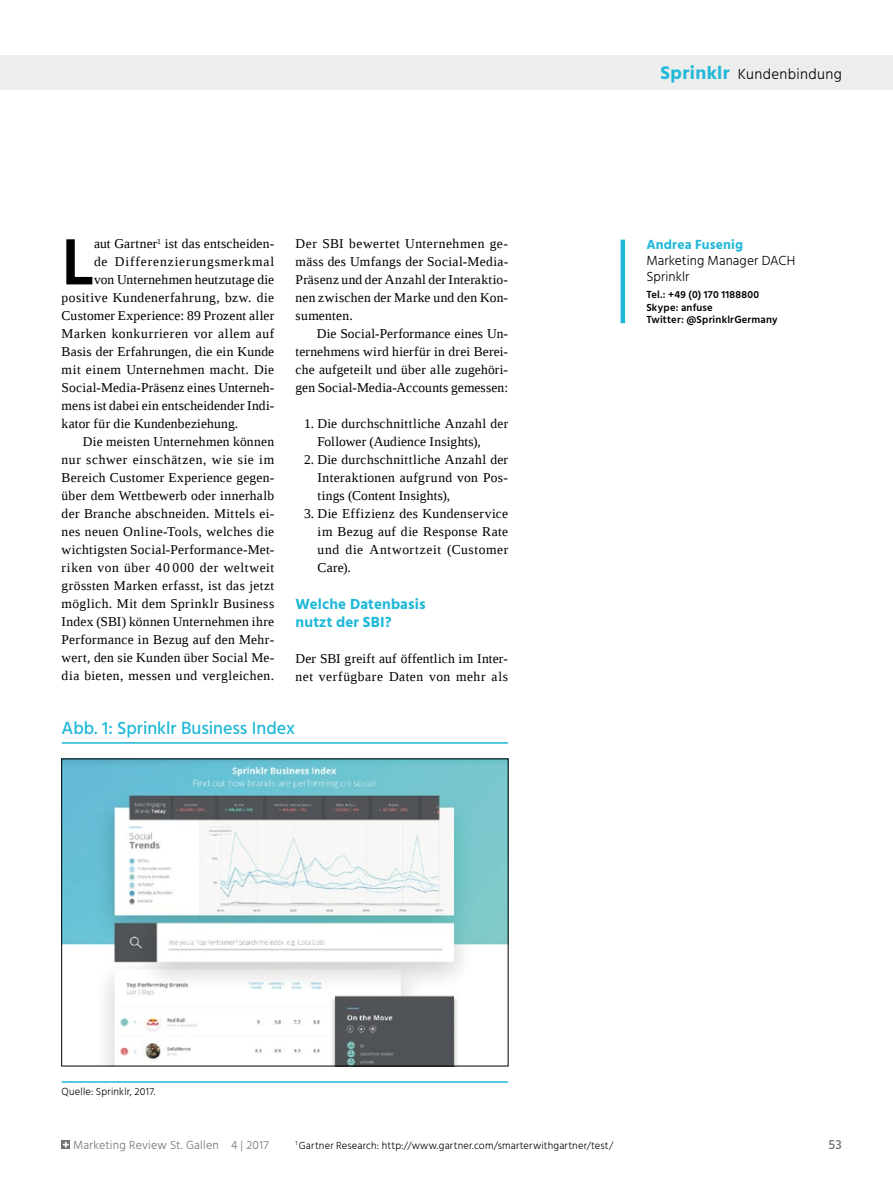
<style>
.page{position:relative;width:893px;height:1191px;background:#fff}
.page>*{position:absolute;margin:0;border:0;box-sizing:border-box;transform-origin:0 0}
.t1{font:600 66.9px "Hind Vadodara";color:#000}
.t2{font:500 18px "Hind Vadodara";letter-spacing:-.005em;color:#1fb8d8}
.t3{font:700 15px/18px "Hind Vadodara";letter-spacing:.01em;color:#1fb8d8}
.t4{font:300 15px "Hind Vadodara";letter-spacing:.025em;color:#000}
.t5{font:13.5px/18px "Tinos";letter-spacing:.025em;color:#000}
.t6{font:13.5px "Tinos";letter-spacing:.045em;color:#000}
.t7{font:300 13.5px/16.2px "Hind Vadodara";letter-spacing:.005em;color:#000}
.t8{font:13.5px "Tinos";letter-spacing:.065em;color:#000}
.t9{font:500 13.5px "Hind Vadodara";color:#707172}
.t10{font:300 12px "Hind Vadodara";letter-spacing:.02em;color:#707172}
.t11{font:300 10.5px "Hind Vadodara";letter-spacing:.015em;color:#000}
.t12{font:600 10.5px/12.6px "Hind Vadodara";letter-spacing:.02em;color:#000}
.s1{font-weight:700;font-size:18.75px;color:#1fb8d8}
.s2{font-weight:700;color:#1fb8d8}
</style>
<div class="page">
<div style="left:0;top:55px;width:893px;height:35px;background:#eceded"></div>
<img style="left:63px;top:760px;width:443px;height:304px">
<hr style="left:621px;top:240px;width:4px;height:83px;background:#1fb8d8">
<hr style="left:62px;top:1081px;width:446px;height:1px;background:#1fb8d8">
<hr style="left:62px;top:742px;width:446px;height:1px;background:#1fb8d8">
<div style="left:62px;top:1140px;width:8px;height:8px;background:#707172"></div>
<svg style="left:63px;top:1141px;width:6px;height:6px"></svg>
<p class="t1" style="left:62px;top:211px;width:34px">L</p>
<p class="t5" style="left:94px;top:235px;width:182px">aut Gartner<sup>1</sup> ist das entscheiden-</p>
<p class="t8" style="left:94px;top:255px;width:182px">de Differenzierungsmerkmal</p>
<p class="t5" style="left:94px;top:271px;width:182px">von Unternehmen heutzutage die</p>
<p class="t5" style="left:62px;top:289px;width:214px">positive Kundenerfahrung, bzw. die</p>
<p class="t5" style="left:62px;top:307px;width:214px">Customer Experience: 89 Prozent aller</p>
<p class="t5" style="left:62px;top:325px;width:214px">Marken konkurrieren vor allem auf</p>
<p class="t5" style="left:62px;top:343px;width:214px">Basis der Erfahrungen, die ein Kunde</p>
<p class="t5" style="left:62px;top:361px;width:214px">mit einem Unternehmen macht. Die</p>
<p class="t5" style="left:62px;top:379px;width:214px">Social-Media-Präsenz eines Unterneh-</p>
<p class="t5" style="left:62px;top:397px;width:214px">mens ist dabei ein entscheidender Indi-</p>
<p class="t5" style="left:62px;top:415px;width:178px">kator für die Kundenbeziehung.</p>
<p class="t5" style="left:83px;top:433px;width:193px">Die meisten Unternehmen können</p>
<p class="t6" style="left:62px;top:453px;width:214px">nur schwer einschätzen, wie sie im</p>
<p class="t5" style="left:62px;top:469px;width:214px">Bereich Customer Experience gegen-</p>
<p class="t5" style="left:62px;top:487px;width:214px">über dem Wettbewerb oder innerhalb</p>
<p class="t5" style="left:62px;top:505px;width:214px">der Branche abschneiden. Mittels ei-</p>
<p class="t5" style="left:62px;top:523px;width:214px">nes neuen Online-Tools, welches die</p>
<p class="t5" style="left:62px;top:541px;width:214px">wichtigsten Social-Performance-Met-</p>
<p class="t6" style="left:62px;top:561px;width:214px">riken von über 40 000 der weltweit</p>
<p class="t5" style="left:62px;top:577px;width:214px">grössten Marken erfasst, ist das jetzt</p>
<p class="t5" style="left:62px;top:595px;width:214px">möglich. Mit dem Sprinklr Business</p>
<p class="t5" style="left:62px;top:613px;width:214px">Index (SBI) können Unternehmen ihre</p>
<p class="t5" style="left:62px;top:631px;width:214px">Performance in Bezug auf den Mehr-</p>
<p class="t5" style="left:62px;top:649px;width:214px">wert, den sie Kunden über Social Me-</p>
<p class="t5" style="left:62px;top:667px;width:214px">dia bieten, messen und vergleichen.</p>
<p class="t6" style="left:296px;top:237px;width:214px">Der SBI bewertet Unternehmen ge-</p>
<p class="t5" style="left:296px;top:253px;width:214px">mäss des Umfangs der Social-Media-</p>
<p class="t5" style="left:296px;top:271px;width:213px">Präsenz und der Anzahl der Interaktio-</p>
<p class="t5" style="left:296px;top:289px;width:214px">nen zwischen der Marke und den Kon-</p>
<p class="t5" style="left:296px;top:307px;width:59px">sumenten.</p>
<p class="t5" style="left:317px;top:325px;width:193px">Die Social-Performance eines Un-</p>
<p class="t5" style="left:296px;top:343px;width:214px">ternehmens wird hierfür in drei Berei-</p>
<p class="t5" style="left:296px;top:361px;width:214px">che aufgeteilt und über alle zugehöri-</p>
<p class="t5" style="left:296px;top:379px;width:214px">gen Social-Media-Accounts gemessen:</p>
<p class="t5" style="left:317px;top:415px;width:192px;text-indent:-13px">1. Die durchschnittliche Anzahl der<br>Follower (Audience Insights),</p>
<p class="t5" style="left:317px;top:451px;width:192px;text-align:justify;text-indent:-13px">2. Die durchschnittliche Anzahl der Interaktionen aufgrund von Pos&shy;tings (Content Insights),</p>
<p class="t5" style="left:318px;top:505px;width:192px;text-align:justify;text-indent:-14px">3. Die Effizienz des Kundenservice im Bezug auf die Response Rate und die Antwortzeit (Customer Care).</p>
<p class="t3" style="left:296px;top:594px;width:131px">Welche Datenbasis nutzt der SBI?</p>
<p class="t5" style="left:296px;top:649px;width:214px">Der SBI greift auf öffentlich im Inter&shy;net verfügbare Daten von mehr als</p>
<p class="t2" style="left:62px;top:715px;width:235px">Abb. 1: Sprinklr Business Index</p>
<p class="t4" style="left:660px;top:63px;width:183px"><span class="s1">Sprinklr</span> Kundenbindung</p>
<p class="t7" style="left:646px;top:236px;width:150px"><span class="s2">Andrea Fusenig<br></span>Marketing Manager DACH<br>Sprinklr</p>
<p class="t12" style="left:646px;top:288px;width:133px">Tel.: +49 (0) 170 1188800<br>Skype: anfuse<br>Twitter: @SprinklrGermany</p>
<p class="t11" style="left:62px;top:1084px;width:95px">Quelle: Sprinklr, 2017.</p>
<p class="t10" style="left:73px;top:1136px;width:197px">Marketing Review St. Gallen 4 | 2017</p>
<p class="t9" style="left:828px;top:1134px;width:15px">53</p>
<p class="t11" style="left:296px;top:1138px;width:319px"><sup>1</sup> Gartner Research: http://www.gartner.com/smarterwithgartner/test/</p>
</div>
